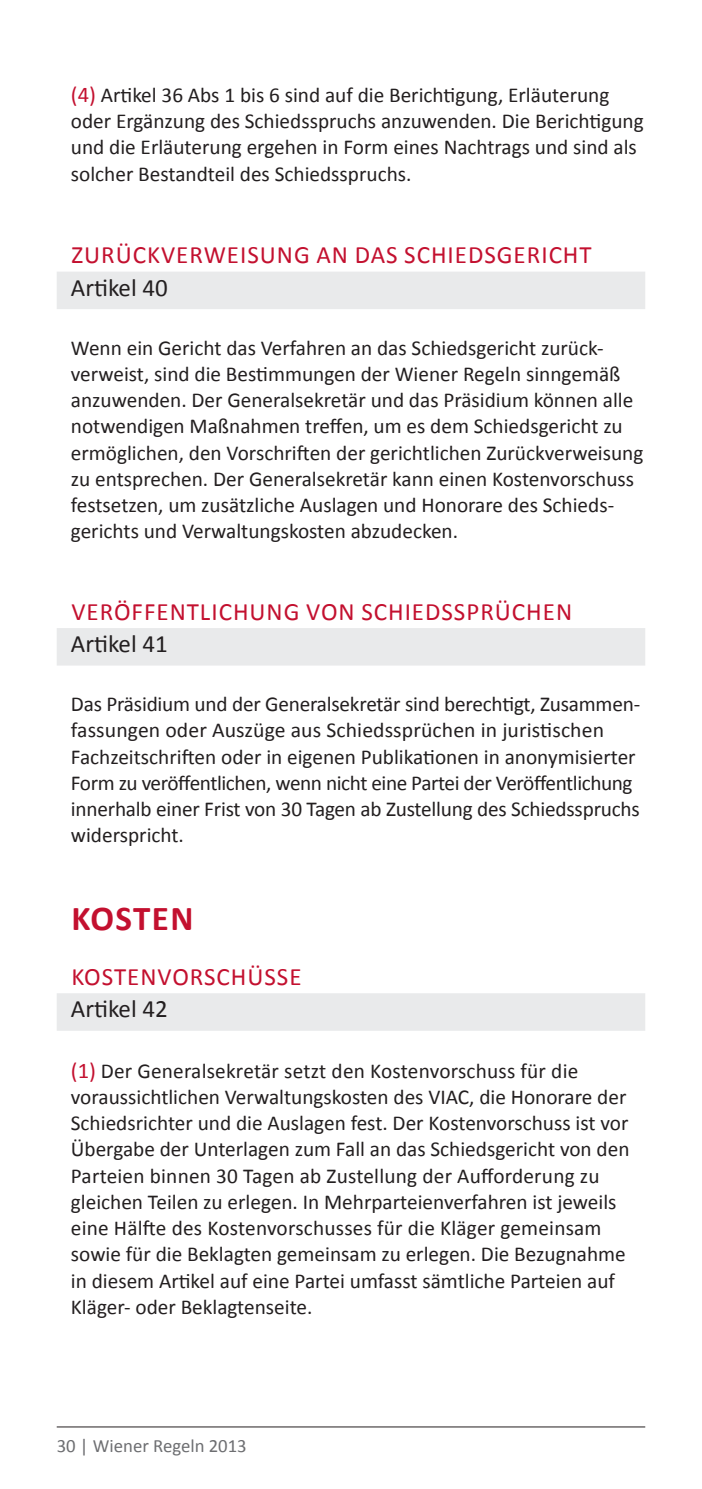
<style>
.page{position:relative;width:702px;height:1489px;background:#fff}
.page>*{position:absolute;margin:0;border:0;box-sizing:border-box;transform-origin:0 0}
.t1{font:700 35px "Calibri";letter-spacing:.04em;color:#c3102f}
.t2{font:25px "Calibri";letter-spacing:.04em;color:#c3102f}
.t3{font:25px "Calibri";color:#231f20}
.t4{font:21.25px/26.2px "Calibri";color:#231f20}
.t5{font:18.75px "Calibri";color:#6d6e71}
.s1{font-size:22.5px;color:#c3102f}
</style>
<div class="page">
<hr style="left:57px;top:1426px;width:588px;height:1px;background:#231f20">
<div style="left:57px;top:271px;width:588px;height:38px;background:#e9eaeb"></div>
<div style="left:57px;top:628px;width:588px;height:37px;background:#e9eaeb"></div>
<div style="left:57px;top:993px;width:588px;height:37px;background:#e9eaeb"></div>
<p class="t4" style="left:71px;top:82px;width:574px"><span class="s1">(4)</span> Artikel 36 Abs 1 bis 6 sind auf die Berichtigung, Erläuterung oder Ergänzung des Schiedsspruchs anzuwenden. Die Berichtigung und die Erläuterung ergehen in Form eines Nachtrags und sind als solcher Bestandteil des Schiedsspruchs.</p>
<p class="t2" style="left:71px;top:239px;width:522px">ZURÜCKVERWEISUNG AN DAS SCHIEDSGERICHT</p>
<p class="t3" style="left:71px;top:272px;width:98px">Artikel 40</p>
<p class="t4" style="left:71px;top:334px;width:574px">Wenn ein Gericht das Verfahren an das Schiedsgericht zurück&shy;verweist, sind die Bestimmungen der Wiener Regeln sinngemäß anzuwenden. Der Generalsekretär und das Präsidium können alle notwendigen Maßnahmen treffen, um es dem Schiedsgericht zu ermöglichen, den Vorschriften der gerichtlichen Zurückverweisung zu entsprechen. Der Generalsekretär kann einen Kostenvorschuss festsetzen, um zusätzliche Auslagen und Honorare des Schieds&shy;gerichts und Verwaltungskosten abzudecken.</p>
<p class="t2" style="left:71px;top:595px;width:502px">VERÖFFENTLICHUNG VON SCHIEDSSPRÜCHEN</p>
<p class="t3" style="left:71px;top:628px;width:98px">Artikel 41</p>
<p class="t4" style="left:71px;top:691px;width:571px">Das Präsidium und der Generalsekretär sind berechtigt, Zusammen&shy;fassungen oder Auszüge aus Schiedssprüchen in juristischen Fachzeitschriften oder in eigenen Publikationen in anonymisierter Form zu veröffentlichen, wenn nicht eine Partei der Veröffentlichung innerhalb einer Frist von 30 Tagen ab Zustellung des Schiedsspruchs widerspricht.</p>
<h1 class="t1" style="left:72px;top:901px;width:123px">KOSTEN</h1>
<p class="t2" style="left:71px;top:960px;width:232px">KOSTENVORSCHÜSSE</p>
<p class="t3" style="left:71px;top:993px;width:98px">Artikel 42</p>
<p class="t4" style="left:71px;top:1057px;width:560px"><span class="s1">(1)</span> Der Generalsekretär setzt den Kostenvorschuss für die voraussichtlichen Verwaltungskosten des VIAC, die Honorare der Schiedsrichter und die Auslagen fest. Der Kostenvorschuss ist vor Übergabe der Unterlagen zum Fall an das Schiedsgericht von den Parteien binnen 30 Tagen ab Zustellung der Aufforderung zu gleichen Teilen zu erlegen. In Mehrparteienverfahren ist jeweils eine Hälfte des Kostenvorschusses für die Kläger gemeinsam sowie für die Beklagten gemeinsam zu erlegen. Die Bezugnahme in diesem Artikel auf eine Partei umfasst sämtliche Parteien auf Kläger- oder Beklagtenseite.</p>
<p class="t5" style="left:57px;top:1433px;width:191px">30 | Wiener Regeln 2013</p>
</div>
